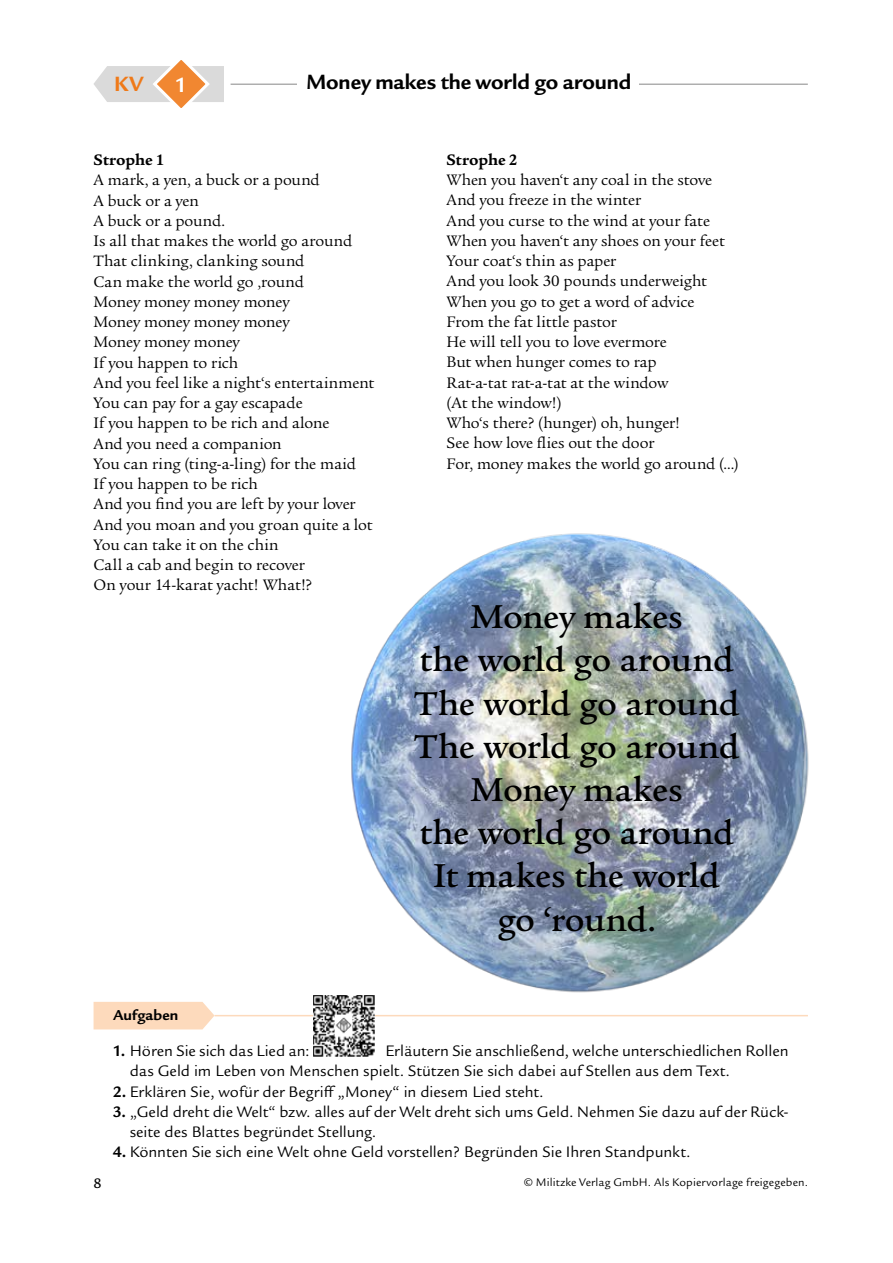
<style>
.page{position:relative;width:893px;height:1263px;background:#fff}
.page>*{position:absolute;margin:0;border:0;box-sizing:border-box;transform-origin:0 0}
.t1{font:500 36px/43.2px "Legacy Serif ITC Std";letter-spacing:-.015em;color:#000;text-align:center}
.t2{font:700 22.5px "Legacy Sans ITC Std";letter-spacing:-.005em;color:#000}
.t3{font:700 22.5px "Legacy Sans ITC Std";color:#ef7918}
.t4{font:700 22.5px "Legacy Sans ITC Std";color:#fff}
.t5{font:16.5px/20.2px "Legacy Serif ITC Std";letter-spacing:-.005em;color:#000}
.t6{font:16.5px/20.2px "Legacy Sans ITC Std";color:#000}
.t7{font:700 16.5px "Legacy Serif ITC Std";color:#000}
.t8{font:700 15.75px "Legacy Sans ITC Std";letter-spacing:.005em;color:#000}
.t9{font:500 15px "Legacy Sans ITC Std";color:#000}
.t10{font:12px "Legacy Sans ITC Std";letter-spacing:.01em;color:#000}
.s1{font-weight:700}
</style>
<div class="page">
<div style="left:94px;top:1002px;width:121px;height:27px;background:#fddabc"></div>
<hr style="left:215px;top:1015px;width:593px;height:1px;background:#fddabc">
<img style="left:351px;top:533px;width:458px;height:465px">
<svg style="left:94px;top:60px;width:130px;height:48px"></svg>
<hr style="left:231px;top:84px;width:577px;height:1px;background:#878787">
<div style="left:298px;top:73px;width:341px;height:52px;background:#fff"></div>
<img style="left:313px;top:995px;width:61px;height:61px">
<h2 class="t3" style="left:114px;top:71px;width:31px">KV</h2>
<h2 class="t4" style="left:175px;top:72px;width:14px">1</h2>
<h2 class="t2" style="left:306px;top:69px;width:326px">Money makes the world go around</h2>
<p class="t7" style="left:94px;top:150px;width:72px">Strophe 1</p>
<p class="t5" style="left:94px;top:170px;width:282px">A mark, a yen, a buck or a pound<br>A buck or a yen<br>A buck or a pound.<br>Is all that makes the world go around<br>That clinking, clanking sound<br>Can make the world go ‚round<br>Money money money money<br>Money money money money<br>Money money money<br>If you happen to rich<br>And you feel like a night‘s entertainment<br>You can pay for a gay escapade<br>If you happen to be rich and alone<br>And you need a companion<br>You can ring (ting-a-ling) for the maid<br>If you happen to be rich<br>And you find you are left by your lover<br>And you moan and you groan quite a lot<br>You can take it on the chin<br>Call a cab and begin to recover<br>On your 14-karat yacht! What!?</p>
<p class="t8" style="left:113px;top:1006px;width:67px">Aufgaben</p>
<p class="t7" style="left:446px;top:150px;width:72px">Strophe 2</p>
<p class="t5" style="left:446px;top:170px;width:294px">When you haven‘t any coal in the stove<br>And you freeze in the winter<br>And you curse to the wind at your fate<br>When you haven‘t any shoes on your feet<br>Your coat‘s thin as paper<br>And you look 30 pounds underweight<br>When you go to get a word of advice<br>From the fat little pastor<br>He will tell you to love evermore<br>But when hunger comes to rap<br>Rat-a-tat rat-a-tat at the window<br>(At the window!)<br>Who‘s there? (hunger) oh, hunger!<br>See how love flies out the door<br>For, money makes the world go around (...)</p>
<h1 class="t1" style="left:414px;top:596px;width:327px">Money makes<br>the world go around<br>The world go around<br>The world go around<br>Money makes<br>the world go around<br>It makes the world go ‘round.</h1>
<p class="t6" style="left:130px;top:1041px;width:660px;text-indent:256px">Erläutern Sie anschließend, welche unterschiedlichen Rollen das Geld im Leben von Menschen spielt. Stützen Sie sich dabei auf Stellen aus dem Text.</p>
<p class="t6" style="left:113px;top:1081px;width:433px"><span class="s1">2.</span> Erklären Sie, wofür der Begriff „Money“ in diesem Lied steht.</p>
<p class="t6" style="left:130px;top:1102px;width:661px;text-indent:-17px"><span class="s1">3.</span> „Geld dreht die Welt“ bzw. alles auf der Welt dreht sich ums Geld. Nehmen Sie dazu auf der Rück&shy;seite des Blattes begründet Stellung.</p>
<p class="t6" style="left:113px;top:1142px;width:579px"><span class="s1">4.</span> Könnten Sie sich eine Welt ohne Geld vorstellen? Begründen Sie Ihren Standpunkt.</p>
<p class="t6" style="left:113px;top:1041px;width:199px"><span class="s1">1.</span> Hören Sie sich das Lied an:</p>
<p class="t9" style="left:93px;top:1175px;width:10px">8</p>
<p class="t10" style="left:524px;top:1175px;width:286px">© Militzke Verlag GmbH. Als Kopiervorlage freigegeben.</p>
</div>
